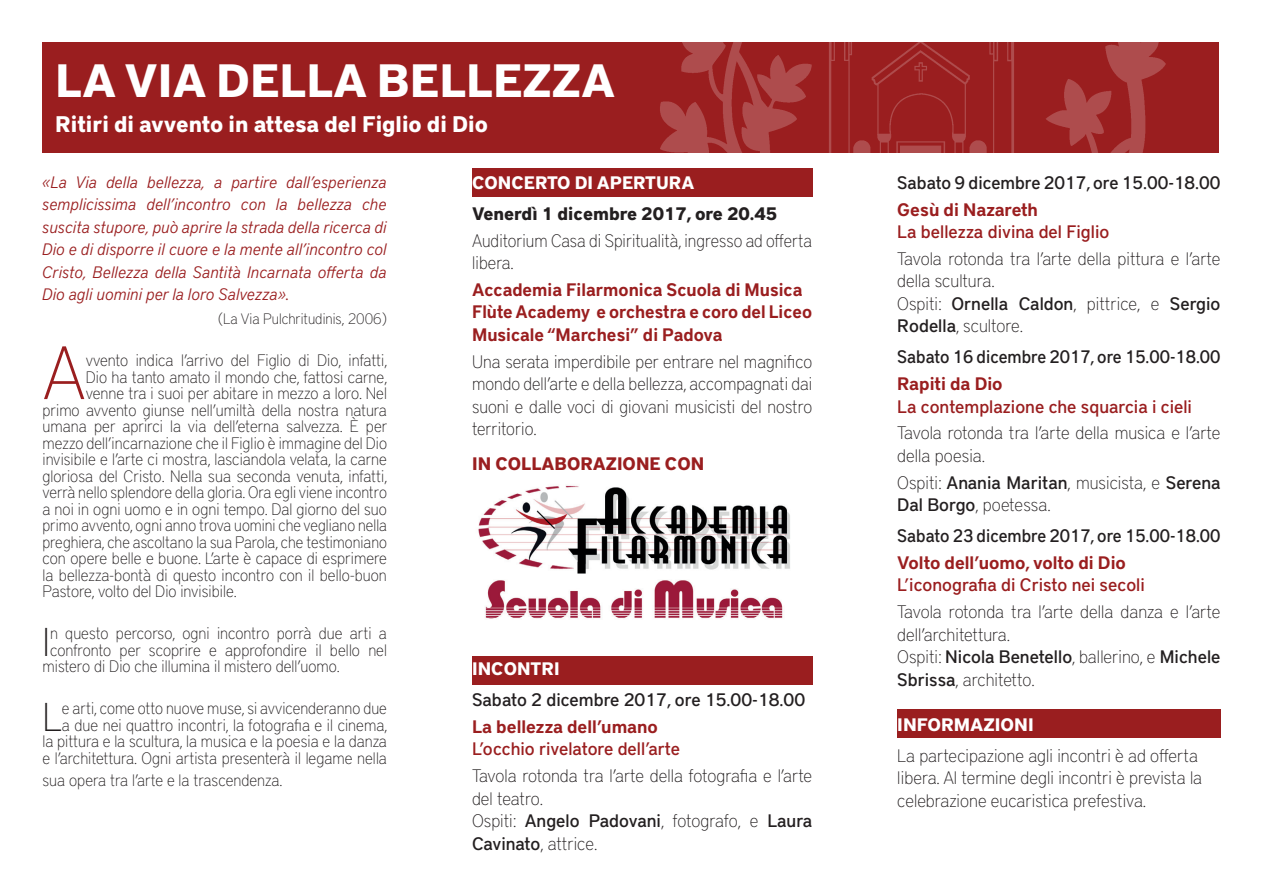
<style>
.page{position:relative;width:1263px;height:893px;background:#fff}
.page>*{position:absolute;margin:0;border:0;box-sizing:border-box;transform-origin:0 0}
.t1{font:100 75px "District Pro";color:#9a1e1f}
.t2{font:700 46.5px "District Pro";color:#fff}
.t3{font:100 39.9px "District Pro";color:#231f20}
.t4{font:700 22.5px "District Pro";color:#fff}
.t5{font:100 18px/22.5px "District Pro";color:#231f20}
.t6{font:600 18px/22.5px "District Pro";color:#9a1e1f}
.t7{font:500 18px "District Pro";color:#9a1e1f}
.t8{font:500 18px "District Pro";color:#231f20;scale:.95 1}
.t9{font:500 18px "District Pro";color:#231f20}
.t10{font:700 18px "District Pro";color:#fff}
.t11{font:700 18px "District Pro";color:#231f20}
.t12{font:700 18px "District Pro";color:#9a1e1f}
.t13{font:100 16.5px/16.5px "District Pro";color:#231f20;text-align:right}
.t14{font:italic 300 16.5px/22.5px "District Pro";color:#9a1e1f;text-align:justify}
.t15{font:100 16.5px "District Pro";color:#231f20;scale:.95 1}
.t16{font:100 16.5px "District Pro";color:#231f20;scale:.96 1}
.t17{font:100 15px "District Pro";color:#231f20}
.s1{font-weight:500}
</style>
<div class="page">
<div style="left:43px;top:43px;width:1176px;height:110px;background:#9a1e1f"></div>
<img style="left:660px;top:43px;width:506px;height:110px">
<div style="left:897px;top:709px;width:323px;height:29px;background:#9a1e1f"></div>
<div style="left:472px;top:656px;width:340px;height:29px;background:#9a1e1f"></div>
<div style="left:472px;top:168px;width:340px;height:29px;background:#9a1e1f"></div>
<img style="left:478px;top:485px;width:312px;height:134px">
<h2 class="t2" style="left:55px;top:46px;width:562px">LA VIA DELLA BELLEZZA</h2>
<h3 class="t4" style="left:55px;top:108px;width:434px">Ritiri di avvento in attesa del Figlio di Dio</h3>
<p class="t14" style="left:43px;top:170px;width:346px">«La Via della bellezza, a partire dall’esperienza semplicissima dell’incontro con la bellezza che suscita stupore, può aprire la strada della ricerca di Dio e di disporre il cuore e la mente all’incontro col Cristo, Bellezza della Santità Incarnata offerta da Dio agli uomini per la loro Salvezza».</p>
<p class="t17" style="left:218px;top:308px;width:170px">(La Via Pulchritudinis, 2006)</p>
<h1 class="t1" style="left:43px;top:319px;width:45px">A</h1>
<p class="t13" style="left:86px;top:351px;width:303px">vvento indica l’arrivo del Figlio di Dio, infatti,</p>
<p class="t10" style="left:472px;top:169px;width:224px">CONCERTO DI APERTURA</p>
<p class="t11" style="left:472px;top:200px;width:307px">Venerdì 1 dicembre 2017, ore 20.45</p>
<p class="t5" style="left:472px;top:228px;width:342px">Auditorium Casa di Spiritualità, ingresso ad offerta libera.</p>
<p class="t6" style="left:472px;top:277px;width:342px">Accademia Filarmonica Scuola di Musica<br>Flùte Academy e orchestra e coro del Liceo<br>Musicale “Marchesi” di Padova</p>
<p class="t5" style="left:472px;top:349px;width:342px;text-align:justify">Una serata imperdibile per entrare nel magnifico mondo dell’arte e della bellezza, accompagnati dai suoni e dalle voci di giovani musicisti del nostro territorio.</p>
<p class="t12" style="left:472px;top:451px;width:234px">IN COLLABORAZIONE CON</p>
<p class="t13" style="left:86px;top:367px;width:303px">Dio ha tanto amato il mondo che, fattosi carne,</p>
<p class="t13" style="left:86px;top:384px;width:303px">venne tra i suoi per abitare in mezzo a loro. Nel</p>
<p class="t13" style="left:43px;top:400px;width:346px">primo avvento giunse nell’umiltà della nostra natura</p>
<p class="t13" style="left:43px;top:417px;width:346px">umana per aprirci la via dell’eterna salvezza. È per</p>
<p class="t13" style="left:43px;top:433px;width:346px">mezzo dell’incarnazione che il Figlio è immagine del Dio</p>
<p class="t13" style="left:43px;top:450px;width:346px">invisibile e l’arte ci mostra, lasciandola velata, la carne</p>
<p class="t13" style="left:43px;top:466px;width:346px">gloriosa del Cristo. Nella sua seconda venuta, infatti,</p>
<p class="t16" style="left:43px;top:480px;width:360px">verrà nello splendore della gloria. Ora egli viene incontro</p>
<p class="t13" style="left:43px;top:499px;width:346px">a noi in ogni uomo e in ogni tempo. Dal giorno del suo</p>
<p class="t15" style="left:43px;top:513px;width:364px">primo avvento, ogni anno trova uomini che vegliano nella</p>
<p class="t15" style="left:43px;top:530px;width:364px">preghiera, che ascoltano la sua Parola, che testimoniano</p>
<p class="t13" style="left:43px;top:549px;width:346px">con opere belle e buone. L’arte è capace di esprimere</p>
<p class="t13" style="left:43px;top:565px;width:346px">la bellezza-bontà di questo incontro con il bello-buon</p>
<p class="t13" style="left:43px;top:582px;width:196px">Pastore, volto del Dio invisibile.</p>
<h3 class="t3" style="left:43px;top:613px;width:9px">I</h3>
<p class="t13" style="left:50px;top:624px;width:338px">n questo percorso, ogni incontro porrà due arti a</p>
<p class="t13" style="left:50px;top:640px;width:338px">confronto per scoprire e approfondire il bello nel</p>
<p class="t13" style="left:43px;top:657px;width:299px">mistero di Dio che illumina il mistero dell’uomo.</p>
<h3 class="t3" style="left:43px;top:688px;width:21px">L</h3>
<p class="t10" style="left:472px;top:656px;width:89px">INCONTRI</p>
<p class="t9" style="left:472px;top:687px;width:335px">Sabato 2 dicembre 2017, ore 15.00-18.00</p>
<p class="t6" style="left:472px;top:714px;width:187px">La bellezza dell’umano</p>
<p class="t7" style="left:472px;top:737px;width:210px">L’occhio rivelatore dell’arte</p>
<p class="t5" style="left:472px;top:763px;width:342px">Tavola rotonda tra l’arte della fotografia e l’arte del teatro.<br>Ospiti: <span class="s1">Angelo Padovani</span>, fotografo, e <span class="s1">Laura<br>Cavinato</span>, attrice.</p>
<p class="t13" style="left:43px;top:699px;width:346px">e arti, come otto nuove muse, si avvicenderanno due<br>a due nei quattro incontri, la fotografia e il cinema,<br>la pittura e la scultura, la musica e la poesia e la danza e l’architettura. Ogni artista presenterà il legame nella</p>
<p class="t13" style="left:43px;top:771px;width:241px">sua opera tra l’arte e la trascendenza.</p>
<p class="t9" style="left:897px;top:170px;width:325px">Sabato 9 dicembre 2017, ore 15.00-18.00</p>
<p class="t6" style="left:897px;top:197px;width:142px">Gesù di Nazareth</p>
<p class="t7" style="left:897px;top:219px;width:214px">La bellezza divina del Figlio</p>
<p class="t5" style="left:897px;top:246px;width:325px">Tavola rotonda tra l’arte della pittura e l’arte della scultura.<br>Ospiti: <span class="s1">Ornella Caldon</span>, pittrice, e <span class="s1">Sergio<br>Rodella</span>, scultore.</p>
<p class="t8" style="left:897px;top:345px;width:342px">Sabato 16 dicembre 2017, ore 15.00-18.00</p>
<p class="t6" style="left:897px;top:372px;width:107px">Rapiti da Dio</p>
<p class="t7" style="left:897px;top:394px;width:296px">La contemplazione che squarcia i cieli</p>
<p class="t5" style="left:897px;top:421px;width:325px">Tavola rotonda tra l’arte della musica e l’arte della poesia.</p>
<p class="t5" style="left:897px;top:470px;width:325px">Ospiti: <span class="s1">Anania Maritan</span>, musicista, e <span class="s1">Serena<br>Dal Borgo</span>, poetessa.</p>
<p class="t8" style="left:897px;top:523px;width:342px">Sabato 23 dicembre 2017, ore 15.00-18.00</p>
<p class="t6" style="left:897px;top:550px;width:230px">Volto dell’uomo, volto di Dio</p>
<p class="t7" style="left:897px;top:573px;width:249px">L’iconografia di Cristo nei secoli</p>
<p class="t5" style="left:897px;top:599px;width:325px">Tavola rotonda tra l’arte della danza e l’arte dell’architettura.<br>Ospiti: <span class="s1">Nicola Benetello</span>, ballerino, e <span class="s1">Michele Sbrissa</span>, architetto.</p>
<p class="t10" style="left:897px;top:711px;width:138px">INFORMAZIONI</p>
<p class="t5" style="left:897px;top:743px;width:306px">La partecipazione agli incontri è ad offerta libera. Al termine degli incontri è prevista la celebrazione eucaristica prefestiva.</p>
</div>
